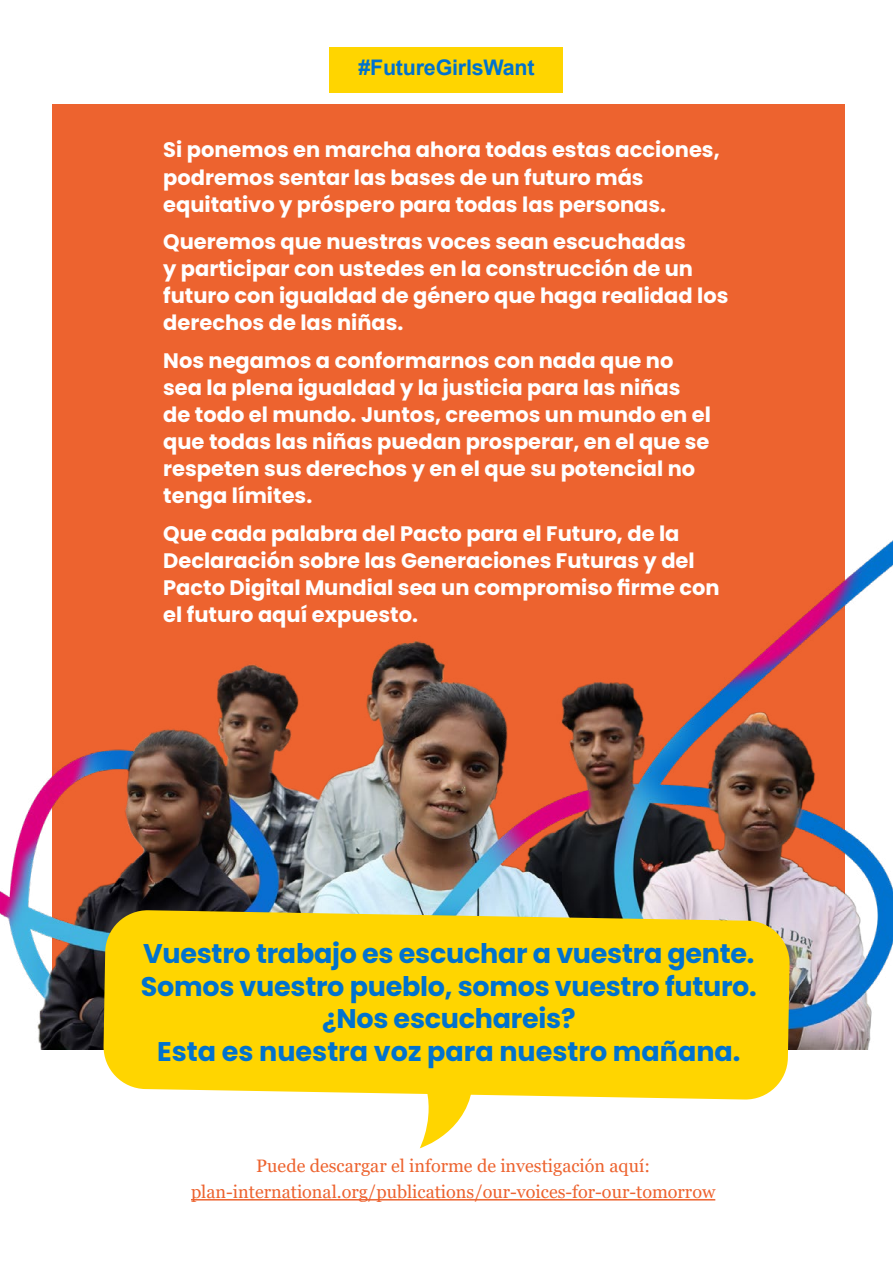
<style>
.page{position:relative;width:893px;height:1263px;background:#fff}
.page>*{position:absolute;margin:0;border:0;box-sizing:border-box;transform-origin:0 0}
.t1{font:700 27px/32.4px "Poppins";letter-spacing:-.01em;color:#0072ce;text-align:center}
.t2{font:700 21.45px "Arial";letter-spacing:-.01em;color:#0072ce}
.t3{font:700 21px/27px "Poppins";color:#fff}
.t4{font:18px/25.8px "Georgia";color:#ed632f;text-align:center}
</style>
<div class="page">
<div style="left:52px;top:104px;width:792px;height:944px;background:#ed632f"></div>
<img style="left:0;top:216px;width:893px;height:833px">
<svg style="left:420px;top:1100px;width:50px;height:48px"></svg>
<svg style="left:103px;top:910px;width:687px;height:190px;background:#fad40f"></svg>
<hr style="left:191px;top:1199px;width:524px;height:1px;background:#ed632f">
<div style="left:330px;top:47px;width:233px;height:45px;background:#ffd500"></div>
<p class="t2" style="left:358px;top:53px;width:178px">#FutureGirlsWant</p>
<p class="t3" style="left:163px;top:137px;width:558px">Si ponemos en marcha ahora todas estas acciones, podremos sentar las bases de un futuro más equitativo y próspero para todas las personas.</p>
<p class="t3" style="left:163px;top:228px;width:567px">Queremos que nuestras voces sean escuchadas<br>y participar con ustedes en la construcción de un futuro con igualdad de género que haga realidad los derechos de las niñas.</p>
<p class="t3" style="left:163px;top:347px;width:549px">Nos negamos a conformarnos con nada que no sea la plena igualdad y la justicia para las niñas de todo el mundo. Juntos, creemos un mundo en el que todas las niñas puedan prosperar, en el que se respeten sus derechos y en el que su potencial no tenga límites.</p>
<p class="t3" style="left:163px;top:520px;width:558px">Que cada palabra del Pacto para el Futuro, de la Declaración sobre las Generaciones Futuras y del Pacto Digital Mundial sea un compromiso firme con el futuro aquí expuesto.</p>
<p class="t1" style="left:141px;top:938px;width:617px">Vuestro trabajo es escuchar a vuestra gente.<br>Somos vuestro pueblo, somos vuestro futuro. ¿Nos escuchareis?<br>Esta es nuestra voz para nuestro mañana.</p>
<p class="t4" style="left:191px;top:1153px;width:526px">Puede descargar el informe de investigación aquí: plan-international.org/publications/our-voices-for-our-tomorrow</p>
</div>
